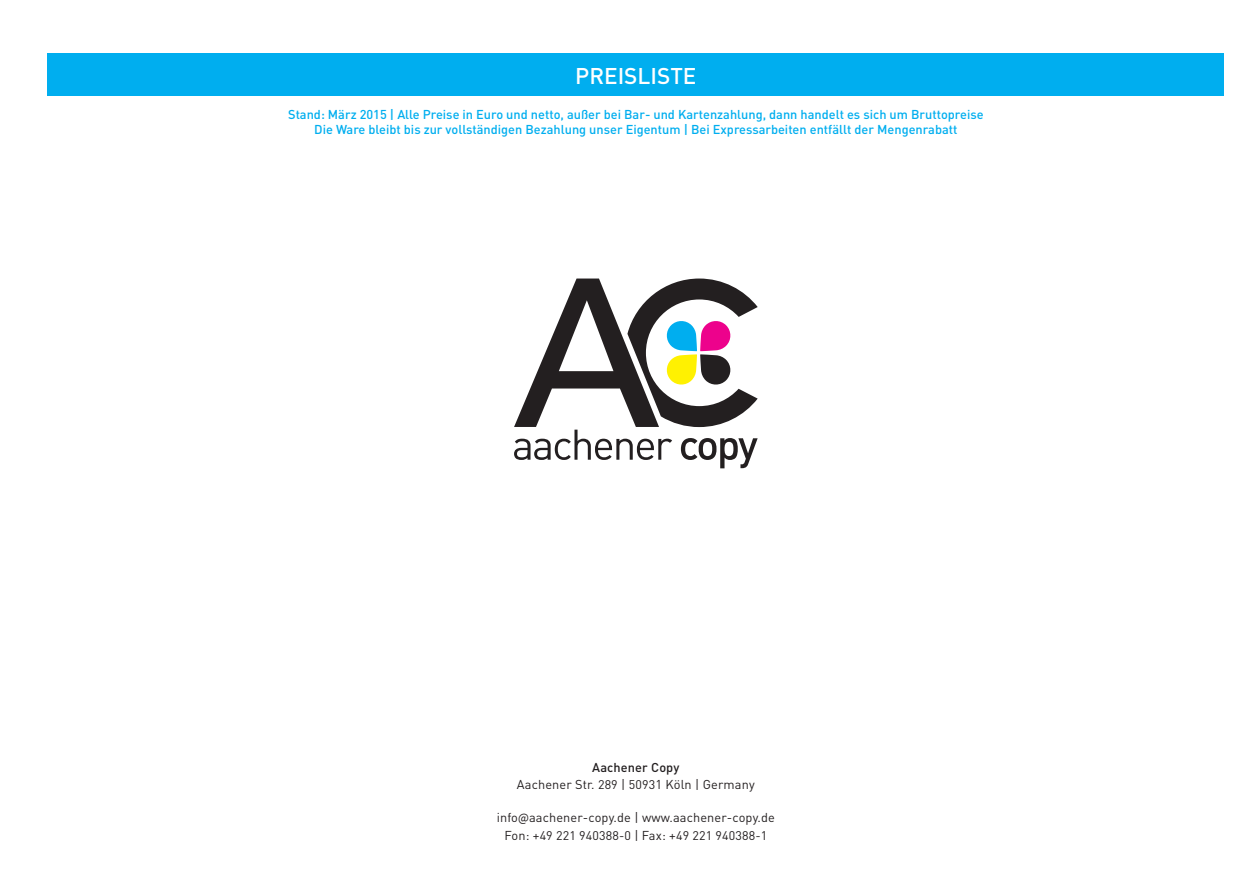
<style>
.page{position:relative;width:1259px;height:893px;background:#fff}
.page>*{position:absolute;margin:0;border:0;box-sizing:border-box;transform-origin:0 0}
.t1{font:500 22.5px "DIN";color:#fff}
.t2{font:500 12.75px/15px "DIN";color:#00aeef;text-align:center}
.t3{font:12.75px/17.2px "DIN";letter-spacing:.01em;color:#231f20;text-align:center}
.t4{font:12.45px "DIN";letter-spacing:.01em;color:#231f20}
.s1{font-weight:500}
.s2{font-size:12.45px}
.s3{font-family:"Source Sans Pro"}
.s4{font-size:12.75px}
</style>
<div class="page">
<div style="left:48px;top:53px;width:1176px;height:43px;background:#00aeef"></div>
<svg style="left:514px;top:279px;width:243px;height:189px"></svg>
<h1 class="t1" style="left:575px;top:61px;width:123px">Preisliste</h1>
<p class="t2" style="left:288px;top:106px;width:697px">Stand: März 2015 | Alle Preise in Euro und netto, außer bei Bar- und Kartenzahlung, dann handelt es sich um Bruttopreise<br>Die Ware bleibt bis zur vollständigen Bezahlung unser Eigentum | Bei Expressarbeiten entfällt der Mengenrabatt</p>
<p class="t3" style="left:517px;top:758px;width:239px"><span class="s1">Aachener Copy<br></span>Aachener Str. <span class="s2">289</span> | <span class="s2">5093</span>1 Köln | Germany</p>
<p class="t3" style="left:497px;top:809px;width:280px">info<span class="s3">@</span>aachener-copy.de | www.aachener-copy.de</p>
<p class="t4" style="left:504px;top:827px;width:264px"><span class="s4">Fon: +</span>49 221 940388-0 <span class="s4">| Fax: +</span>49 221 940388-1</p>
</div>
